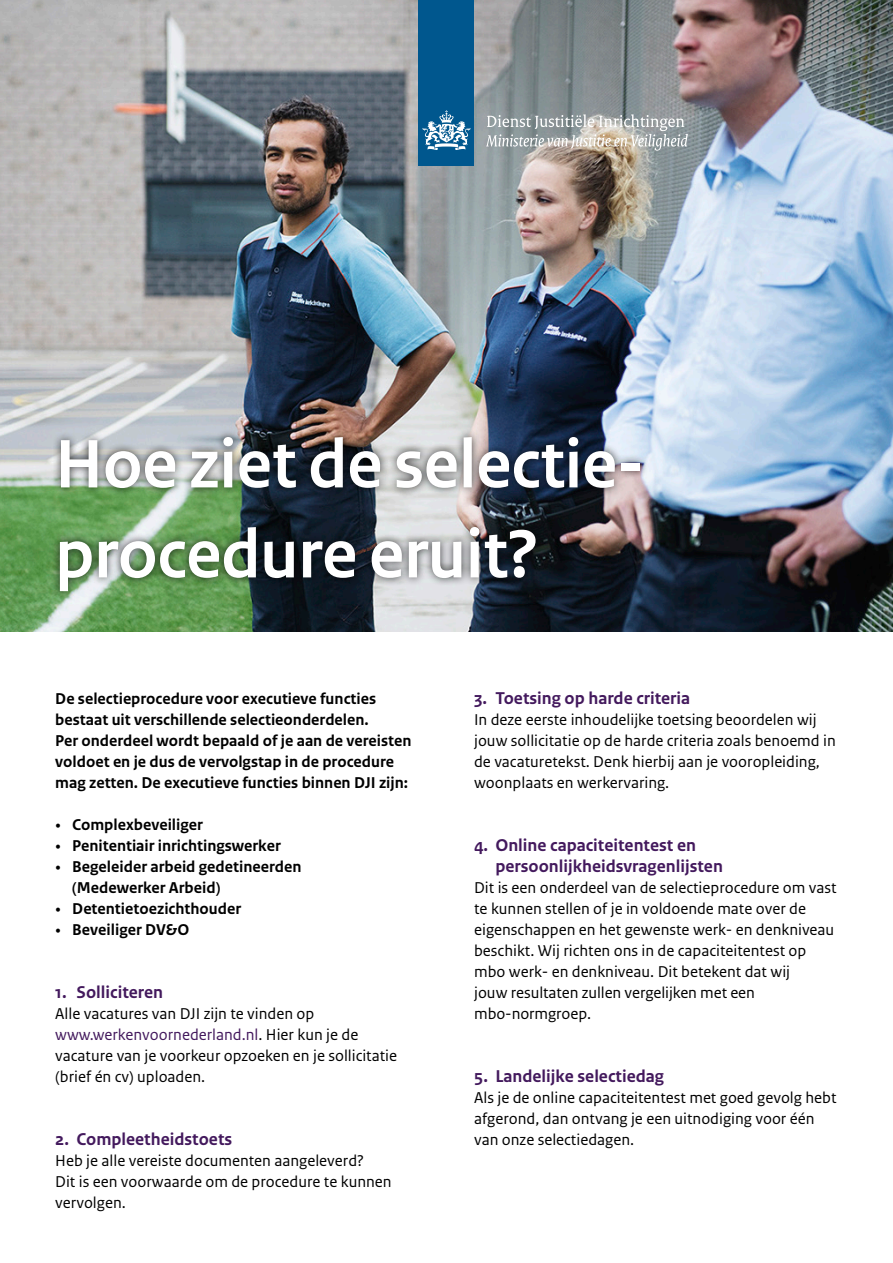
<style>
.page{position:relative;width:893px;height:1263px;background:#fff}
.page>*{position:absolute;margin:0;border:0;box-sizing:border-box;transform-origin:0 0}
._01_RO_Titel_groot{font:700 72px/90px "Rijksoverheid Sans Heading";color:#fff}
.tussenkop{font:700 18px/21px "Rijksoverheid Sans Text";color:#43195d}
._03_RO_Broodtekst_gr{font:16.5px/21px "Rijksoverheid Sans Text";color:#000}
.Inleiding{font:700 16.5px/21px "Rijksoverheid Sans Text";color:#000}
.s1{font-family:"Rijksoverheid Serif";font-weight:400}
.s2{color:#43195d}
</style>
<div class="page">
<img style="left:0;top:0;width:893px;height:631px">
<div style="left:419px;top:0;width:55px;height:166px;background:#00578e"></div>
<svg style="left:423px;top:110px;width:47px;height:40px"></svg>
<svg style="left:486px;top:114px;width:202px;height:37px"></svg>
<div style="left:51px;top:428px;width:598px;height:172px;background:#000;opacity:.75"></div>
<p class="_01_RO_Titel_groot" style="left:55px;top:420px;width:591px">Hoe ziet de selectie&shy;procedure eruit?</p>
<p class="Inleiding" style="left:55px;top:689px;width:358px">De selectieprocedure voor executieve functies bestaat uit verschillende selectieonderdelen.<br>Per onderdeel wordt bepaald of je aan de vereisten voldoet en je dus de vervolgstap in de procedure mag zetten. De executieve functies binnen DJI zijn:</p>
<p class="Inleiding" style="left:55px;top:815px;width:149px"><span class="s1">•</span> Complexbeveiliger</p>
<p class="Inleiding" style="left:55px;top:836px;width:227px"><span class="s1">•</span> Penitentiair inrichtingswerker</p>
<p class="Inleiding" style="left:72px;top:857px;width:231px;text-indent:-17px"><span class="s1">•</span> Begeleider arbeid gedetineerden (Medewerker Arbeid)</p>
<p class="Inleiding" style="left:55px;top:899px;width:187px"><span class="s1">•</span> Detentietoezichthouder</p>
<p class="Inleiding" style="left:55px;top:920px;width:136px"><span class="s1">•</span> Beveiliger DV&amp;O</p>
<p class="tussenkop" style="left:55px;top:982px;width:109px">1. Solliciteren</p>
<p class="_03_RO_Broodtekst_gr" style="left:55px;top:1003px;width:343px">Alle vacatures van DJI zijn te vinden op <span class="s2">www.werkenvoornederland.nl</span>. Hier kun je de vacature van je voorkeur opzoeken en je sollicitatie (brief én cv) uploaden.</p>
<p class="tussenkop" style="left:55px;top:1129px;width:178px">2. Compleetheidstoets</p>
<p class="_03_RO_Broodtekst_gr" style="left:55px;top:1150px;width:338px">Heb je alle vereiste documenten aangeleverd?<br>Dit is een voorwaarde om de procedure te kunnen vervolgen.</p>
<p class="tussenkop" style="left:474px;top:688px;width:218px">3. Toetsing op harde criteria</p>
<p class="_03_RO_Broodtekst_gr" style="left:474px;top:709px;width:363px">In deze eerste inhoudelijke toetsing beoordelen wij jouw sollicitatie op de harde criteria zoals benoemd in de vacaturetekst. Denk hierbij aan je vooropleiding, woonplaats en werkervaring.</p>
<p class="tussenkop" style="left:495px;top:835px;width:229px;text-indent:-21px">4. Online capaciteitentest en persoonlijkheidsvragenlijsten</p>
<p class="_03_RO_Broodtekst_gr" style="left:474px;top:877px;width:364px">Dit is een onderdeel van de selectieprocedure om vast te kunnen stellen of je in voldoende mate over de eigenschappen en het gewenste werk- en denkniveau beschikt. Wij richten ons in de capaciteitentest op mbo werk- en denkniveau. Dit betekent dat wij<br>jouw resultaten zullen vergelijken met een mbo-normgroep.</p>
<p class="tussenkop" style="left:474px;top:1066px;width:191px">5. Landelijke selectiedag</p>
<p class="_03_RO_Broodtekst_gr" style="left:474px;top:1087px;width:364px">Als je de online capaciteitentest met goed gevolg hebt afgerond, dan ontvang je een uitnodiging voor één van onze selectiedagen.</p>
</div>
